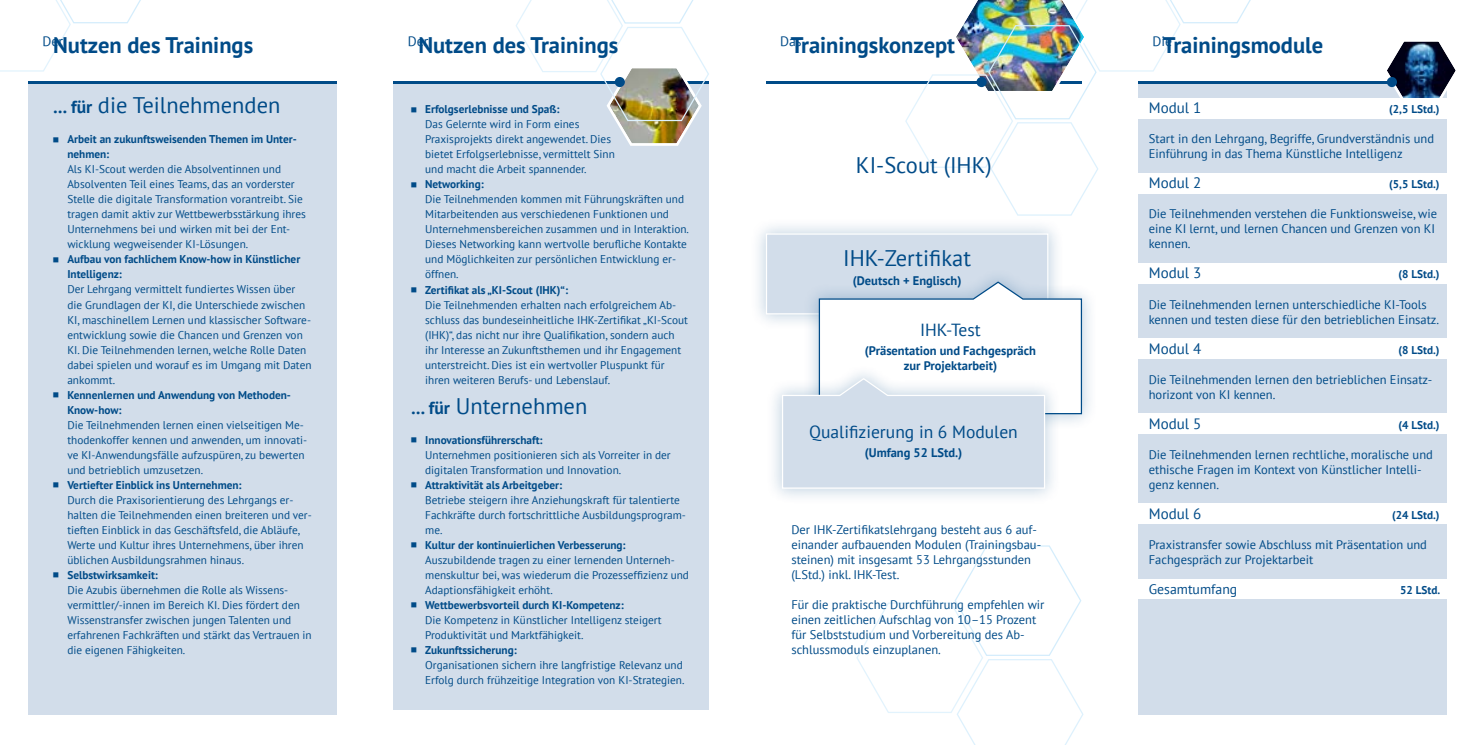
<style>
.page{position:relative;width:1475px;height:745px;background:#fff}
.page>*{position:absolute;margin:0;border:0;box-sizing:border-box;transform-origin:0 0}
.t1{font:700 22.5px "PT Sans";color:#004b88}
.t2{font:22.5px "PT Sans";color:#004b88}
.t3{font:17.5px "PT Sans";color:#004b88}
.t4{font:15px "PT Sans";color:#004b88}
.t5{font:13.75px "PT Sans";color:#004b88}
.t6{font:12.5px/15px "PT Sans";color:#004b88}
.t7{font:700 12.5px/15px "PT Sans";color:#004b88;text-align:center}
.t8{font:11.25px/15px "PT Sans";color:#004b88}
.t9{font:700 11.25px/15px "PT Sans";color:#004b88}
.s1{font-weight:700;font-size:17.5px}
.s2{font-family:"Source Sans Pro";font-weight:400;font-size:6.25px}
.s3{font-family:"Source Sans Pro";font-size:6.25px}
.s4{font-weight:700}
</style>
<div class="page">
<div style="left:393px;top:83px;width:316px;height:626px;background:#d2ddea"></div>
<div style="left:1137px;top:83px;width:309px;height:630px;background:#d2ddea"></div>
<hr style="left:393px;top:81px;width:316px;height:2px;background:#004b88">
<hr style="left:766px;top:81px;width:315px;height:2px;background:#004b88">
<hr style="left:1137px;top:81px;width:309px;height:2px;background:#004b88">
<svg style="left:1381px;top:41px;width:75px;height:57px"></svg>
<div style="left:1386px;top:77px;width:10px;height:10px;background:#004b88;border-radius:50%"></div>
<svg style="left:904px;top:0;width:360px;height:216px"></svg>
<svg style="left:514px;top:0;width:195px;height:146px"></svg>
<svg style="left:856px;top:545px;width:228px;height:199px"></svg>
<div style="left:28px;top:83px;width:309px;height:630px;background:#d2ddea"></div>
<hr style="left:28px;top:81px;width:309px;height:2px;background:#004b88">
<svg style="left:0;top:0;width:141px;height:72px"></svg>
<div style="left:749px;top:217px;width:315px;height:114px;background:#004b88;opacity:.25"></div>
<div style="left:765px;top:233px;width:283px;height:81px;background:#d2ddea;border:1px solid #fff"></div>
<div style="left:802px;top:266px;width:295px;height:164px;background:#004b88;opacity:.25"></div>
<div style="left:765px;top:363px;width:295px;height:142px;background:#004b88;opacity:.25"></div>
<svg style="left:781px;top:280px;width:301px;height:209px"></svg>
<div style="left:1134px;top:98px;width:315px;height:20px;background:#fff"></div>
<div style="left:1134px;top:173px;width:315px;height:20px;background:#fff"></div>
<div style="left:1134px;top:263px;width:315px;height:20px;background:#fff"></div>
<div style="left:1134px;top:338px;width:315px;height:20px;background:#fff"></div>
<div style="left:1134px;top:413px;width:315px;height:20px;background:#fff"></div>
<div style="left:1134px;top:503px;width:315px;height:20px;background:#fff"></div>
<div style="left:1134px;top:579px;width:315px;height:19px;background:#fff"></div>
<h1 class="t1" style="left:43px;top:30px;width:212px"><sup>Der</sup>Nutzen des Trainings</h1>
<h1 class="t1" style="left:407px;top:30px;width:212px"><sup>Der</sup>Nutzen des Trainings</h1>
<p class="t5" style="left:780px;top:32px;width:23px">Das</p>
<p class="t5" style="left:1152px;top:32px;width:21px">Die</p>
<h1 class="t1" style="left:790px;top:30px;width:166px">Trainingskonzept</h1>
<h1 class="t1" style="left:1162px;top:30px;width:162px">Trainingsmodule</h1>
<h1 class="t2" style="left:53px;top:91px;width:229px"><span class="s1">… für</span> die Teilnehmenden</h1>
<p class="t9" style="left:67px;top:132px;width:231px;text-indent:-14px"><span class="s2">■</span> Arbeit an zukunftsweisenden Themen im Unter&shy;nehmen:</p>
<p class="t8" style="left:67px;top:161px;width:240px">Als KI-Scout werden die Absolventinnen und Absolventen Teil eines Teams, das an vorderster Stelle die digitale Transformation vorantreibt. Sie tragen damit aktiv zur Wettbewerbsstärkung ihres Unternehmens bei und wirken mit bei der Ent&shy;wicklung wegweisender KI-Lösungen.</p>
<p class="t9" style="left:67px;top:252px;width:234px;text-indent:-14px"><span class="s2">■</span> Aufbau von fachlichem Know-how in Künstlicher<br>Intelligenz:</p>
<p class="t8" style="left:67px;top:281px;width:246px">Der Lehrgang vermittelt fundiertes Wissen über die Grundlagen der KI, die Unterschiede zwischen KI, maschinellem Lernen und klassischer Software&shy;entwicklung sowie die Chancen und Grenzen von KI. Die Teilnehmenden lernen, welche Rolle Daten dabei spielen und worauf es im Umgang mit Daten ankommt.</p>
<p class="t9" style="left:67px;top:387px;width:225px;text-indent:-14px"><span class="s2">■</span> Kennenlernen und Anwendung von Methoden-<br>Know-how:</p>
<p class="t8" style="left:67px;top:416px;width:241px">Die Teilnehmenden lernen einen vielseitigen Me&shy;thodenkoffer kennen und anwenden, um innovati&shy;ve KI-Anwendungsfälle aufzuspüren, zu bewerten und betrieblich umzusetzen.</p>
<p class="t8" style="left:67px;top:476px;width:246px;text-indent:-14px"><span class="s3">■</span> <span class="s4">Vertiefter Einblick ins Unternehmen:<br></span>Durch die Praxisorientierung des Lehrgangs er&shy;halten die Teilnehmenden einen breiteren und ver&shy;tieften Einblick in das Geschäftsfeld, die Abläufe, Werte und Kultur ihres Unternehmens, über ihren üblichen Ausbildungsrahmen hinaus.</p>
<p class="t8" style="left:67px;top:566px;width:246px;text-indent:-14px"><span class="s3">■</span> <span class="s4">Selbstwirksamkeit:<br></span>Die Azubis übernehmen die Rolle als Wissens&shy;vermittler/-innen im Bereich KI. Dies fördert den Wissenstransfer zwischen jungen Talenten und erfahrenen Fachkräften und stärkt das Vertrauen in die eigenen Fähigkeiten.</p>
<p class="t8" style="left:425px;top:101px;width:191px;text-indent:-14px"><span class="s3">■</span> <span class="s4">Erfolgserlebnisse und Spaß:<br></span>Das Gelernte wird in Form eines Praxisprojekts direkt angewendet. Dies bietet Erfolgserlebnisse, vermittelt Sinn und macht die Arbeit spannender.</p>
<p class="t8" style="left:425px;top:176px;width:265px;text-indent:-14px"><span class="s3">■</span> <span class="s4">Networking:<br></span>Die Teilnehmenden kommen mit Führungskräften und Mitarbeitenden aus verschiedenen Funktionen und Unternehmensbereichen zusammen und in Interaktion.<br>Dieses Networking kann wertvolle berufliche Kontakte und Möglichkeiten zur persönlichen Entwicklung er&shy;öffnen.</p>
<p class="t8" style="left:425px;top:281px;width:264px;text-indent:-14px"><span class="s3">■</span> <span class="s4">Zertifikat als „KI-Scout (IHK)“:<br></span>Die Teilnehmenden erhalten nach erfolgreichem Ab&shy;schluss das bundeseinheitliche IHK-Zertifikat „KI-Scout (IHK)“, das nicht nur ihre Qualifikation, sondern auch ihr Interesse an Zukunftsthemen und ihr Engagement unterstreicht. Dies ist ein wertvoller Pluspunkt für ihren weiteren Berufs- und Lebenslauf.</p>
<h1 class="t2" style="left:411px;top:391px;width:178px"><span class="s1">… für</span> Unternehmen</h1>
<p class="t8" style="left:425px;top:431px;width:247px;text-indent:-14px"><span class="s3">■</span> <span class="s4">Innovationsführerschaft:<br></span>Unternehmen positionieren sich als Vorreiter in der digitalen Transformation und Innovation.</p>
<p class="t8" style="left:425px;top:476px;width:262px;text-indent:-14px"><span class="s3">■</span> <span class="s4">Attraktivität als Arbeitgeber:<br></span>Betriebe steigern ihre Anziehungskraft für talentierte Fachkräfte durch fortschrittliche Ausbildungsprogram&shy;me.</p>
<p class="t8" style="left:425px;top:536px;width:265px;text-indent:-14px"><span class="s3">■</span> <span class="s4">Kultur der kontinuierlichen Verbesserung:<br></span>Auszubildende tragen zu einer lernenden Unterneh&shy;menskultur bei, was wiederum die Prozesseffizienz und Adaptionsfähigkeit erhöht.</p>
<p class="t8" style="left:425px;top:596px;width:238px;text-indent:-14px"><span class="s3">■</span> <span class="s4">Wettbewerbsvorteil durch KI-Kompetenz:<br></span>Die Kompetenz in Künstlicher Intelligenz steigert<br>Produktivität und Marktfähigkeit.</p>
<p class="t8" style="left:425px;top:641px;width:261px;text-indent:-14px"><span class="s3">■</span> <span class="s4">Zukunftssicherung:<br></span>Organisationen sichern ihre langfristige Relevanz und<br>Erfolg durch frühzeitige Integration von KI-Strategien.</p>
<h1 class="t2" style="left:855px;top:151px;width:137px">KI-Scout (IHK)</h1>
<h1 class="t2" style="left:843px;top:244px;width:129px">IHK-Zertifikat</h1>
<p class="t7" style="left:852px;top:272px;width:110px">(Deutsch + Englisch)</p>
<h2 class="t3" style="left:919px;top:318px;width:62px">IHK-Test</h2>
<p class="t7" style="left:864px;top:342px;width:172px">(Präsentation und Fachgespräch zur Projektarbeit)</p>
<h2 class="t3" style="left:809px;top:421px;width:210px">Qualifizierung in 6 Modulen</h2>
<p class="t7" style="left:864px;top:444px;width:99px">(Umfang 52 LStd.)</p>
<p class="t6" style="left:791px;top:521px;width:251px">Der IHK-Zertifikatslehrgang besteht aus 6 auf&shy;einander aufbauenden Modulen (Trainingsbau&shy;steinen) mit insgesamt 53 Lehrgangsstunden (LStd.) inkl. IHK-Test.</p>
<p class="t6" style="left:791px;top:596px;width:254px">Für die praktische Durchführung empfehlen wir einen zeitlichen Aufschlag von 10–15 Prozent für Selbststudium und Vorbereitung des Ab&shy;schlussmoduls einzuplanen.</p>
<h3 class="t4" style="left:1148px;top:98px;width:54px">Modul 1</h3>
<p class="t9" style="left:1388px;top:102px;width:52px">(2,5 LStd.)</p>
<p class="t6" style="left:1148px;top:131px;width:287px">Start in den Lehrgang, Begriffe, Grundverständnis und<br>Einführung in das Thema Künstliche Intelligenz</p>
<h3 class="t4" style="left:1148px;top:173px;width:54px">Modul 2</h3>
<p class="t9" style="left:1388px;top:177px;width:52px">(5,5 LStd.)</p>
<p class="t6" style="left:1148px;top:206px;width:290px">Die Teilnehmenden verstehen die Funktionsweise, wie eine KI lernt, und lernen Chancen und Grenzen von KI kennen.</p>
<h3 class="t4" style="left:1148px;top:263px;width:54px">Modul 3</h3>
<p class="t9" style="left:1397px;top:267px;width:43px">(8 LStd.)</p>
<p class="t6" style="left:1148px;top:296px;width:292px">Die Teilnehmenden lernen unterschiedliche KI-Tools kennen und testen diese für den betrieblichen Einsatz.</p>
<h3 class="t4" style="left:1148px;top:338px;width:54px">Modul 4</h3>
<p class="t9" style="left:1397px;top:342px;width:43px">(8 LStd.)</p>
<p class="t6" style="left:1148px;top:371px;width:285px">Die Teilnehmenden lernen den betrieblichen Einsatz&shy;horizont von KI kennen.</p>
<h3 class="t4" style="left:1148px;top:413px;width:54px">Modul 5</h3>
<p class="t9" style="left:1397px;top:417px;width:43px">(4 LStd.)</p>
<p class="t6" style="left:1148px;top:446px;width:285px">Die Teilnehmenden lernen rechtliche, moralische und ethische Fragen im Kontext von Künstlicher Intelli&shy;genz kennen.</p>
<h3 class="t4" style="left:1148px;top:503px;width:54px">Modul 6</h3>
<p class="t9" style="left:1391px;top:507px;width:49px">(24 LStd.)</p>
<p class="t6" style="left:1148px;top:536px;width:280px">Praxistransfer sowie Abschluss mit Präsentation und<br>Fachgespräch zur Projektarbeit</p>
<p class="t5" style="left:1148px;top:579px;width:90px">Gesamtumfang</p>
<p class="t9" style="left:1399px;top:582px;width:42px">52 LStd.</p>
</div>
